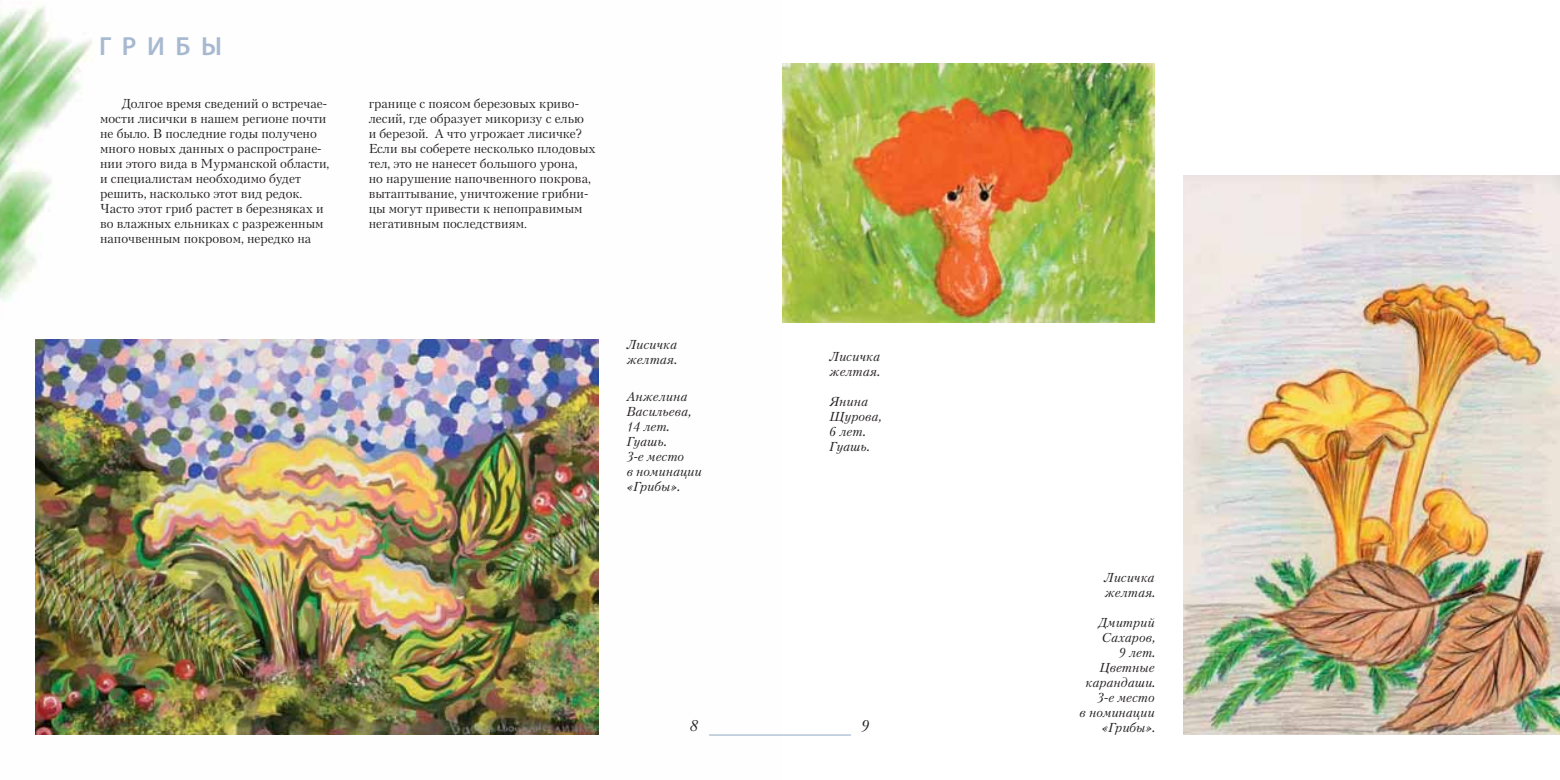
<style>
.page{position:relative;width:1560px;height:780px;background:#fff}
.page>*{position:absolute;margin:0;border:0;box-sizing:border-box;transform-origin:0 0}
.t1{font:600 26.25px "Myriad Pro";letter-spacing:.4em;color:#a7b9d0}
.t2{font:italic 15px "Kudryashev";color:#231f20}
.t3{font:12.5px/15px "Kudryashev";color:#231f20}
.t4{font:italic 12.5px/15px "Kudryashev";color:#231f20}
</style>
<div class="page">
<img style="left:0;top:6px;width:781px;height:730px">
<hr style="left:709px;top:734px;width:141px;height:1px;background:#a7b9d0">
<img style="left:1183px;top:176px;width:376px;height:558px">
<img style="left:782px;top:64px;width:372px;height:258px">
<img style="left:35px;top:339px;width:563px;height:396px">
<h1 class="t1" style="left:99px;top:31px;width:124px">ГРИБЫ</h1>
<p class="t3" style="left:100px;top:97px;width:231px;text-indent:21px">Долгое время сведений о встречае&shy;мости лисички в нашем регионе почти не было. В последние годы получено много новых данных о распростране&shy;нии этого вида в Мурманской области, и специалистам необходимо будет решить, насколько этот вид редок.<br>Часто этот гриб растет в березняках и во влажных ельниках с разреженным напочвенным покровом, нередко на</p>
<p class="t3" style="left:369px;top:97px;width:228px">границе с поясом березовых криво&shy;лесий, где образует микоризу с елью<br>и березой. А что угрожает лисичке?<br>Если вы соберете несколько плодовых тел, это не нанесет большого урона,<br>но нарушение напочвенного покрова, вытаптывание, уничтожение грибни&shy;цы могут привести к непоправимым негативным последствиям.</p>
<p class="t4" style="left:626px;top:338px;width:52px">Лисичка желтая.</p>
<p class="t4" style="left:626px;top:390px;width:77px">Анжелина<br>Васильева,<br>14 лет.<br>Гуашь.<br>3-е место<br>в номинации «Грибы».</p>
<p class="t4" style="left:829px;top:349px;width:52px">Лисичка желтая.</p>
<p class="t4" style="left:829px;top:394px;width:53px">Янина<br>Щурова,<br>6 лет.<br>Гуашь.</p>
<p class="t2" style="left:690px;top:718px;width:10px">8</p>
<p class="t2" style="left:861px;top:718px;width:10px">9</p>
<p class="t4" style="left:1104px;top:570px;width:52px">Лисичка желтая.</p>
<p class="t4" style="left:1079px;top:615px;width:77px;text-align:right">Дмитрий<br>Сахаров,<br>9 лет.<br>Цветные карандаши.<br>3-е место<br>в номинации «Грибы».</p>
</div>
